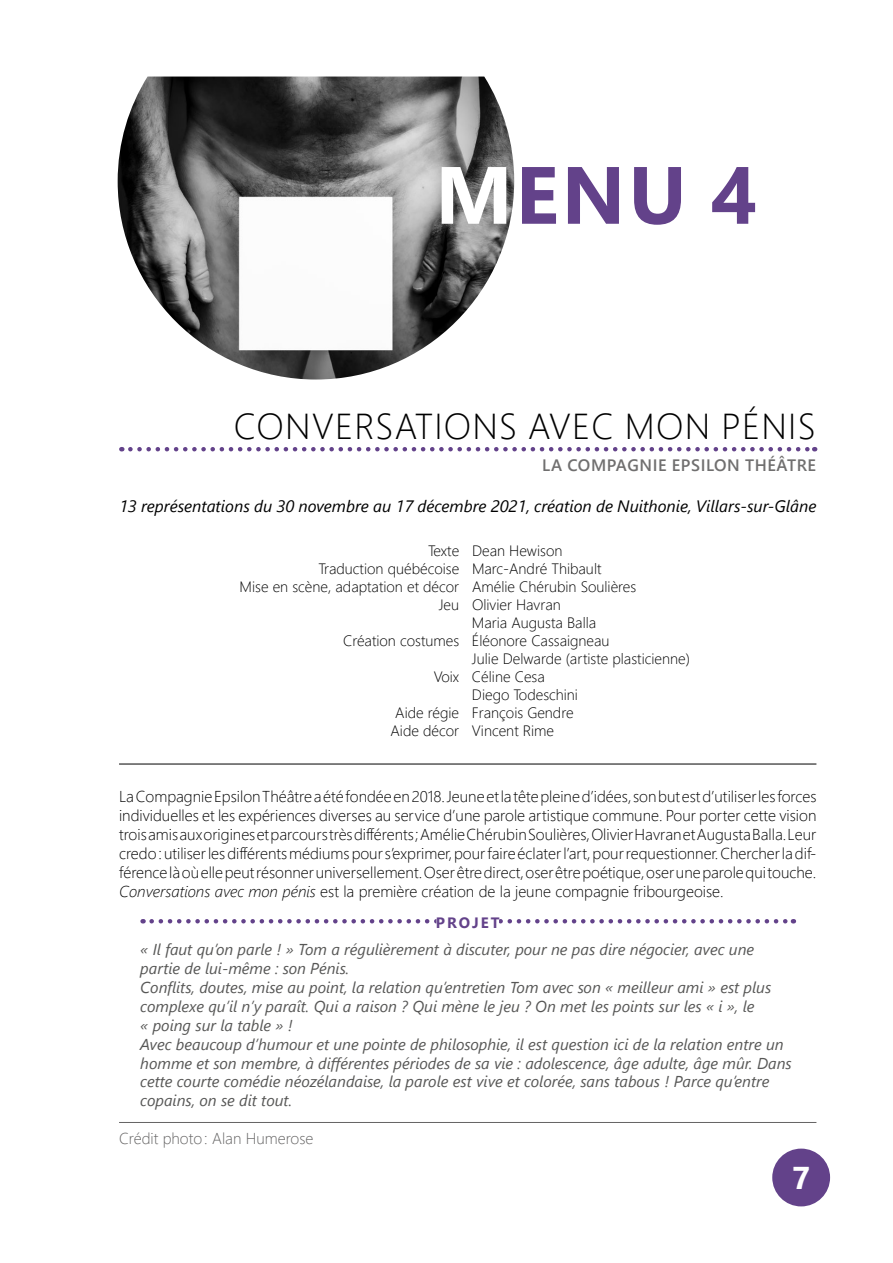
<style>
.page{position:relative;width:893px;height:1263px;background:#fff}
.page>*{position:absolute;margin:0;border:0;box-sizing:border-box;transform-origin:0 0}
.t1{font:700 81px "Segoe UI";color:#63428a}
.t2{font:300 36px "Segoe UI";letter-spacing:.035em;color:#000}
.t3{font:700 31.5px "Segoe UI";color:#fff}
.t4{font:italic 16.5px "Segoe UI";color:#000}
.t5{font:600 16.5px "Segoe UI";letter-spacing:.035em;color:#706f6f}
.t6{font:300 15.75px/18.9px "Segoe UI";color:#000;text-align:justify}
.t7{font:italic 15.75px/18.9px "Segoe UI";color:#575756}
.t8{font:300 15.75px "Segoe UI";color:#646363}
.t9{font:300 15px "Segoe UI";color:#000}
.t10{font:700 15px "Segoe UI";letter-spacing:.135em;color:#63428a}
.s1{color:#fff}
.s2{font-style:italic}
</style>
<div class="page">
<div style="left:772px;top:1148px;width:58px;height:58px;background:#63428a;border-radius:50%"></div>
<svg style="left:130px;top:447px;width:685px;height:4px"></svg>
<hr style="left:119px;top:764px;width:697px;height:1px;background:#000">
<svg style="left:152px;top:919px;width:642px;height:4px"></svg>
<div style="left:436px;top:915px;width:63px;height:13px;background:#fff"></div>
<img style="left:118px;top:77px;width:396px;height:302px">
<hr style="left:119px;top:1122px;width:697px;height:1px;background:#646363">
<h1 class="t1" style="left:435px;top:119px;width:324px"><span class="s1">M</span>ENU 4</h1>
<h2 class="t2" style="left:234px;top:392px;width:583px">CONVERSATIONS AVEC MON PÉNIS</h2>
<p class="t5" style="left:542px;top:450px;width:276px">LA COMPAGNIE EPSILON THÉÂTRE</p>
<p class="t4" style="left:119px;top:491px;width:699px">13 représentations du 30 novembre au 17 décembre 2021, création de Nuithonie, Villars-sur-Glâne</p>
<p class="t9" style="left:428px;top:536px;width:136px">Texte Dean Hewison</p>
<p class="t9" style="left:318px;top:554px;width:285px">Traduction québécoise Marc-André Thibault</p>
<p class="t9" style="left:240px;top:572px;width:398px">Mise en scène, adaptation et décor Amélie Chérubin Soulières</p>
<p class="t9" style="left:439px;top:590px;width:124px">Jeu Olivier Havran</p>
<p class="t9" style="left:472px;top:608px;width:126px">Maria Augusta Balla</p>
<p class="t9" style="left:343px;top:626px;width:268px">Création costumes Éléonore Cassaigneau</p>
<p class="t9" style="left:472px;top:644px;width:219px">Julie Delwarde (artiste plasticienne)</p>
<p class="t9" style="left:434px;top:662px;width:113px">Voix Céline Cesa</p>
<p class="t9" style="left:472px;top:680px;width:108px">Diego Todeschini</p>
<p class="t9" style="left:395px;top:698px;width:180px">Aide régie François Gendre</p>
<p class="t9" style="left:391px;top:716px;width:165px">Aide décor Vincent Rime</p>
<p class="t6" style="left:119px;top:786px;width:699px">La Compagnie Epsilon Théâtre a été fondée en 2018. Jeune et la tête pleine d’idées, son but est d’utiliser les forces individuelles et les expériences diverses au service d’une parole artistique commune. Pour porter cette vision trois amis aux origines et parcours très différents ; Amélie Chérubin Soulières, Olivier Havran et Augusta Balla. Leur credo: utiliser les différents médiums pour s’exprimer, pour faire éclater l’art, pour requestionner. Chercher la dif&shy;férence là où elle peut résonner universellement. Oser être direct, oser être poétique, oser une parole qui touche.<br><span class="s2">Conversations avec mon pénis</span> est la première création de la jeune compagnie fribourgeoise.</p>
<p class="t10" style="left:436px;top:908px;width:65px">PROJET</p>
<p class="t7" style="left:140px;top:937px;width:653px">« Il faut qu’on parle ! » Tom a régulièrement à discuter, pour ne pas dire négocier, avec une partie de lui-même : son Pénis.<br>Conflits, doutes, mise au point, la relation qu’entretien Tom avec son « meilleur ami » est plus complexe qu’il n’y paraît. Qui a raison ? Qui mène le jeu ? On met les points sur les « i », le<br>« poing sur la table » !<br>Avec beaucoup d’humour et une pointe de philosophie, il est question ici de la relation entre un homme et son membre, à différentes périodes de sa vie : adolescence, âge adulte, âge mûr. Dans cette courte comédie néozélandaise, la parole est vive et colorée, sans tabous ! Parce qu’entre copains, on se dit tout.</p>
<p class="t8" style="left:119px;top:1123px;width:196px">Crédit photo: Alan Humerose</p>
<h3 class="t3" style="left:792px;top:1148px;width:20px">7</h3>
</div>
